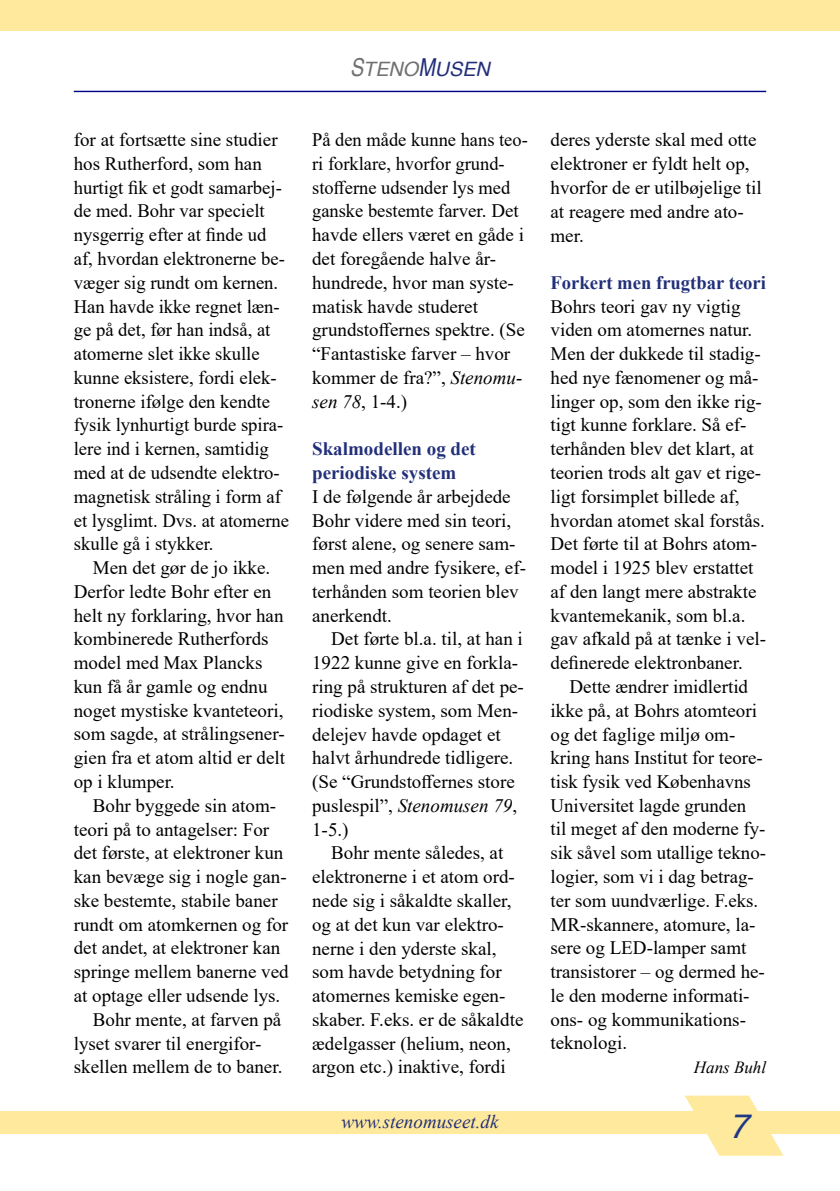
<style>
.page{position:relative;width:840px;height:1191px;background:#fff}
.page>*{position:absolute;margin:0;border:0;box-sizing:border-box;transform-origin:0 0}
.t1{font:italic 34px "Helvetica";color:#1c3886}
.t2{font:italic 19.8px "Helvetica";color:#72706f}
.t3{font:19px/23.8px "Times New Roman";color:#000}
.t4{font:700 19px/23.8px "Times New Roman";color:#222f79}
.t5{font:italic 19px "Times New Roman";color:#222f79}
.t6{font:italic 17px "Times New Roman";color:#000}
.s1{font-size:24.8px}
.s2{font-size:24.8px;color:#222f79}
.s3{color:#222f79}
.s4{font-style:italic}
</style>
<div class="page">
<hr style="left:74px;top:91px;width:691px;height:1px;background:#00008b">
<div style="left:0;top:1111px;width:839px;height:23px;background:#ffe99c"></div>
<div style="left:0;top:0;width:839px;height:30px;background:#ffe99c"></div>
<svg style="left:684px;top:1095px;width:99px;height:60px"></svg>
<p class="t3" style="left:74px;top:127px;width:217px">for at fortsætte sine studier hos Rutherford, som han hurtigt fik et godt samarbej&shy;de med. Bohr var specielt nysgerrig efter at finde ud af, hvordan elektronerne be&shy;væger sig rundt om kernen.<br>Han havde ikke regnet læn&shy;ge på det, før han indså, at atomerne slet ikke skulle kunne eksistere, fordi elek&shy;tronerne ifølge den kendte fysik lynhurtigt burde spira&shy;lere ind i kernen, samtidig med at de udsendte elektro&shy;magnetisk stråling i form af et lysglimt. Dvs. at atomerne skulle gå i stykker.</p>
<p class="t3" style="left:74px;top:555px;width:213px;text-indent:19px">Men det gør de jo ikke.<br>Derfor ledte Bohr efter en helt ny forklaring, hvor han kombinerede Rutherfords model med Max Plancks kun få år gamle og endnu noget mystiske kvanteteori, som sagde, at strålingsener&shy;gien fra et atom altid er delt op i klumper.</p>
<p class="t3" style="left:93px;top:793px;width:185px">Bohr byggede sin atom-</p>
<p class="t3" style="left:74px;top:816px;width:197px">teori på to antagelser: For</p>
<p class="t3" style="left:74px;top:840px;width:211px">det første, at elektroner kun</p>
<p class="t3" style="left:74px;top:864px;width:214px">kan bevæge sig i nogle gan-</p>
<p class="t3" style="left:74px;top:888px;width:205px">ske bestemte, stabile baner</p>
<p class="t3" style="left:74px;top:911px;width:216px">rundt om atomkernen og for</p>
<p class="t3" style="left:74px;top:935px;width:208px">det andet, at elektroner kan</p>
<p class="t3" style="left:74px;top:959px;width:216px">springe mellem banerne ved</p>
<p class="t3" style="left:74px;top:983px;width:208px">at optage eller udsende lys.</p>
<p class="t3" style="left:93px;top:1006px;width:190px">Bohr mente, at farven på</p>
<p class="t3" style="left:74px;top:1030px;width:189px">lyset svarer til energifor-</p>
<p class="t3" style="left:74px;top:1054px;width:210px">skellen mellem de to baner.</p>
<p class="t2" style="left:350px;top:57px;width:141px"><span class="s1">S</span>TENO<span class="s2">M</span><span class="s3">USEN</span></p>
<p class="t3" style="left:312px;top:127px;width:217px">På den måde kunne hans teo&shy;ri forklare, hvorfor grund&shy;stofferne udsender lys med ganske bestemte farver. Det havde ellers været en gåde i det foregående halve år&shy;hundrede, hvor man syste&shy;matisk havde studeret grundstoffernes spektre. (Se “Fantastiske farver – hvor kommer de fra?”, <span class="s4">Stenomu&shy;sen 78</span>, 1-4.)</p>
<p class="t4" style="left:312px;top:436px;width:165px">Skalmodellen og det periodiske system</p>
<p class="t3" style="left:312px;top:484px;width:215px">I de følgende år arbejdede<br>Bohr videre med sin teori, først alene, og senere sam&shy;men med andre fysikere, ef&shy;terhånden som teorien blev anerkendt.</p>
<p class="t3" style="left:312px;top:626px;width:213px;text-indent:19px">Det førte bl.a. til, at han i<br>1922 kunne give en forkla&shy;ring på strukturen af det pe&shy;riodiske system, som Men&shy;delejev havde opdaget et halvt århundrede tidligere. (Se “Grundstoffernes store puslespil”, <span class="s4">Stenomusen 79</span>,<br>1-5.)</p>
<p class="t3" style="left:312px;top:840px;width:213px;text-indent:19px">Bohr mente således, at elektronerne i et atom ord&shy;nede sig i såkaldte skaller, og at det kun var elektro&shy;nerne i den yderste skal, som havde betydning for atomernes kemiske egen&shy;skaber. F.eks. er de såkaldte ædelgasser (helium, neon, argon etc.) inaktive, fordi</p>
<p class="t3" style="left:550px;top:127px;width:213px">deres yderste skal med otte elektroner er fyldt helt op, hvorfor de er utilbøjelige til at reagere med andre ato&shy;mer.</p>
<p class="t4" style="left:550px;top:270px;width:217px">Forkert men frugtbar teori</p>
<p class="t3" style="left:550px;top:294px;width:217px">Bohrs teori gav ny vigtig viden om atomernes natur.<br>Men der dukkede til stadig&shy;hed nye fænomener og må&shy;linger op, som den ikke rig&shy;tigt kunne forklare. Så ef&shy;terhånden blev det klart, at teorien trods alt gav et rige&shy;ligt forsimplet billede af, hvordan atomet skal forstås.<br>Det førte til at Bohrs atom&shy;model i 1925 blev erstattet af den langt mere abstrakte kvantemekanik, som bl.a. gav afkald på at tænke i vel&shy;definerede elektronbaner.</p>
<p class="t3" style="left:550px;top:674px;width:217px;text-indent:19px">Dette ændrer imidlertid ikke på, at Bohrs atomteori og det faglige miljø om&shy;kring hans Institut for teore&shy;tisk fysik ved Københavns<br>Universitet lagde grunden til meget af den moderne fy&shy;sik såvel som utallige tekno&shy;logier, som vi i dag betrag&shy;ter som uundværlige. F.eks.<br>MR-skannere, atomure, la&shy;sere og LED-lamper samt transistorer – og dermed he&shy;le den moderne informati&shy;ons- og kommunikations&shy;teknologi.</p>
<p class="t6" style="left:693px;top:1055px;width:74px">Hans Buhl</p>
<p class="t5" style="left:341px;top:1108px;width:158px">www.stenomuseet.dk</p>
<h1 class="t1" style="left:728px;top:1106px;width:20px">7</h1>
</div>
